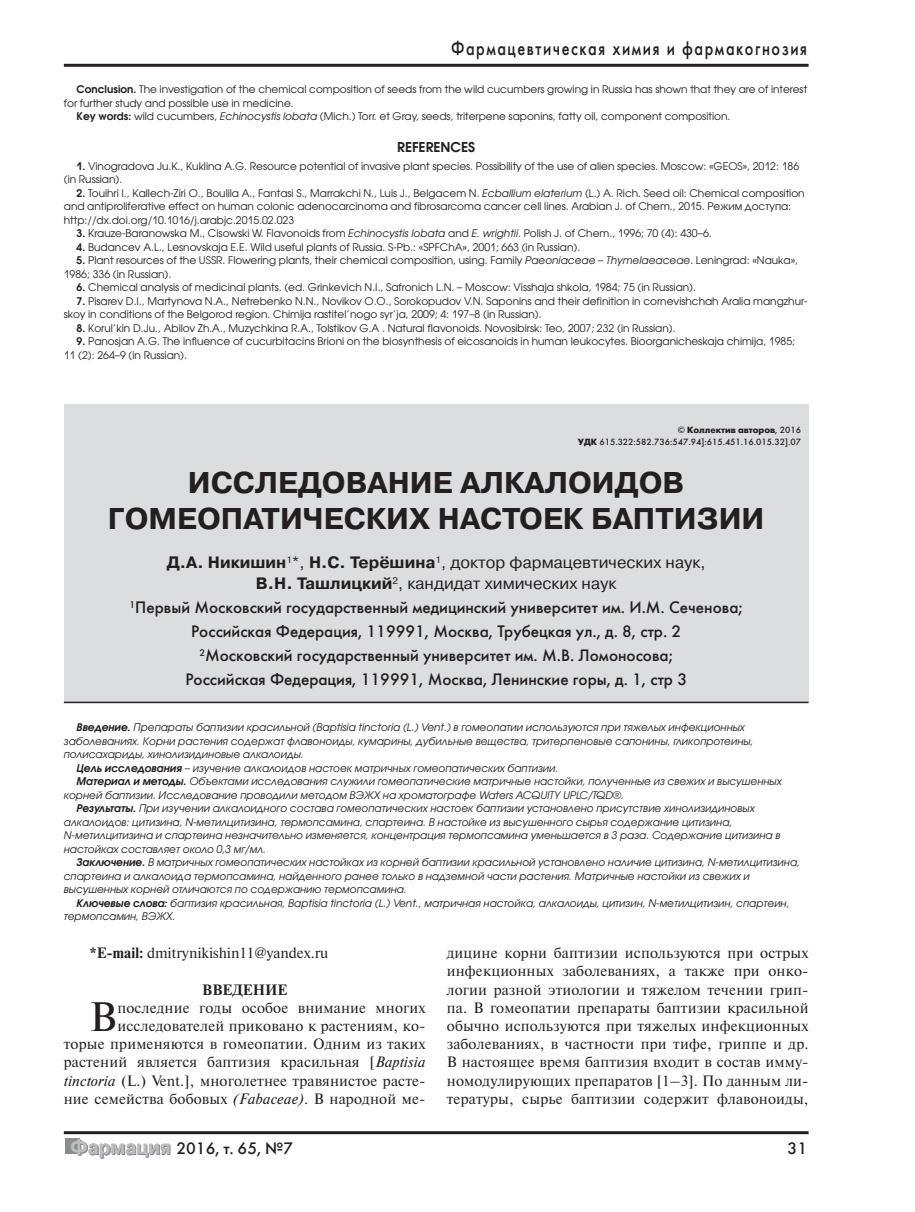
<style>
.page{position:relative;width:915px;height:1212px;background:#fff}
.page>*{position:absolute;margin:0;border:0;box-sizing:border-box;transform-origin:0 0}
.t1{font:41.1px "Newton C";color:#231f20}
.t2{font:700 30px/36px "Pragmatica C";color:#231f20;text-align:center}
.t3{font:700 20.25px "Pragmatica C";color:#8a8c8e;scale:.9 1}
.t4{font:19.5px "Futura Futuris C";letter-spacing:.1em;color:#231f20;scale:.8 1}
.t5{font:16.5px/24px "Futura Futuris C";color:#231f20;text-align:center}
.t6{font:16.5px/21px "Pragmatica C";color:#231f20;text-align:center}
.t7{font:15px/18.3px "Newton C";letter-spacing:.01em;color:#231f20;text-align:right}
.t8{font:700 15px "Newton C";color:#231f20}
.t9{font:600 13.5px "Avant Garde Gothic C";color:#231f20}
.t10{font:10.5px/13.5px "Avant Garde Gothic C";color:#231f20}
.t11{font:italic 10.5px "Avant Garde Gothic C";color:#231f20}
.t12{font:9px/12px "Futura Futuris C";color:#231f20;text-align:right}
.s1{font-weight:600}
.s2{font-style:italic}
.s3{font-weight:700}
</style>
<div class="page">
<hr style="left:64px;top:64px;width:744px;height:3px;background:#231f20">
<hr style="left:64px;top:1131px;width:744px;height:3px;background:#231f20">
<div style="left:65px;top:1138px;width:14px;height:16px;background:#8a8c8e"></div>
<div style="left:64px;top:404px;width:744px;height:298px;background:#dcddde"></div>
<hr style="left:64px;top:702px;width:744px;height:1px;background:#231f20">
<h3 class="t4" style="left:451px;top:41px;width:446px">Фармацевтическая химия и фармакогнозия</h3>
<p class="t10" style="left:77px;top:83px;width:732px"><span class="s1">Conclusion.</span> The investigation of the chemical composition of seeds from the wild cucumbers growing in Russia has shown that they are of interest</p>
<p class="t10" style="left:64px;top:97px;width:231px">for further study and possible use in medicine.</p>
<p class="t10" style="left:77px;top:110px;width:655px"><span class="s1">Key words:</span> wild cucumbers, <span class="s2">Echinocystis lobata</span> (Mich.) Torr. et Gray, seeds, triterpene saponins, fatty oil, component composition.</p>
<p class="t9" style="left:397px;top:141px;width:79px">REFERENCES</p>
<p class="t10" style="left:64px;top:160px;width:736px;text-indent:13px"><span class="s1">1.</span> Vinogradova Ju.K., Kuklina A.G. Resource potential of invasive plant species. Possibility of the use of alien species. Мoscow: «GEOS», 2012: 186 (in Russian).</p>
<p class="t10" style="left:64px;top:187px;width:742px;text-indent:13px"><span class="s1">2.</span> Touihri I., Kallech-Ziri O., Boulila A., Fantasi S., Marrakchi N., Luis J., Belgacem N. <span class="s2">Ecballium elaterium</span> (L.) A. Rich. Seed oil: Chemical composition and antiproliferative effect on human colonic adenocarcinoma and fibrosarcoma cancer cell lines. Arabian J. of Chem., 2015. Режим доступа: http://dx.doi.org/10.1016/j.arabjc.2015.02.023</p>
<p class="t10" style="left:77px;top:227px;width:636px"><span class="s1">3.</span> Krauze-Baranowska M., Cisowski W. Flavonoids from <span class="s2">Echinocystis lobata</span> and <span class="s2">E. wrightii</span>. Polish J. of Chem., 1996; 70 (4): 430–6.</p>
<p class="t10" style="left:77px;top:241px;width:505px"><span class="s1">4.</span> Budancev A.L., Lesnovskaja E.E. Wild useful plants of Russia. S-Pb.: «SPFChA», 2001; 663 (in Russian).</p>
<p class="t10" style="left:64px;top:254px;width:735px;text-indent:13px"><span class="s1">5.</span> Plant resources of the USSR. Flowering plants, their chemical composition, using. Family <span class="s2">Paeoniaceae – Thymelaeaceae</span>. Leningrad: «Nauka»,<br>1986; 336 (in Russian).</p>
<p class="t10" style="left:77px;top:281px;width:620px"><span class="s1">6.</span> Chemical analysis of medicinal plants. (ed. Grinkevich N.I., Safronich L.N. – Moscow: Visshaja shkola, 1984; 75 (in Russian).</p>
<p class="t10" style="left:64px;top:295px;width:745px;text-indent:13px"><span class="s1">7.</span> Pisarev D.I., Martynova N.A., Netrebenko N.N., Novikov O.O., Sorokopudov V.N. Saponins and their definition in cornevishchah Aralia mangzhur&shy;skoy in conditions of the Belgorod region. Chimija rastitel’nogo syr’ja, 2009; 4: 197–8 (in Russian).</p>
<p class="t10" style="left:77px;top:322px;width:600px"><span class="s1">8.</span> Korul’kin D.Ju., Abilov Zh.A., Muzychkina R.A., Tolstikov G.A . Natural flavonoids. Novosibirsk: Teo, 2007; 232 (in Russian).</p>
<p class="t10" style="left:64px;top:335px;width:732px;text-indent:13px"><span class="s1">9.</span> Panosjan A.G. The influence of cucurbitacins Brioni on the biosynthesis of eicosanoids in human leukocytes. Bioorganicheskaja chimija, 1985;<br>11 (2): 264–9 (in Russian).</p>
<p class="t12" style="left:577px;top:425px;width:225px">© <span class="s3">Коллектив авторов</span>, 2016<br><span class="s3">УДК</span> 615.322:582.736:547.94]:615.451.16.015.32].07</p>
<h2 class="t2" style="left:108px;top:467px;width:657px">ИССЛЕДОВАНИЕ АЛКАЛОИДОВ<br>ГОМЕОПАТИЧЕСКИХ НАСТОЕК БАПТИЗИИ</h2>
<h3 class="t6" style="left:167px;top:553px;width:540px"><span class="s3">Д.А. Никишин</span><sup>1</sup>*, <span class="s3">Н.С. Терёшина</span><sup>1</sup>, доктор фармацевтических наук,<br><span class="s3">В.Н. Ташлицкий</span><sup>2</sup>, кандидат химических наук</h3>
<p class="t5" style="left:130px;top:597px;width:614px"><sup>1</sup>Первый Московский государственный медицинский университет им. И.М. Сеченова; Российская Федерация, 119991, Москва, Трубецкая ул., д. 8, стр. 2<br><sup>2</sup>Московский государственный университет им. М.В. Ломоносова;<br>Российская Федерация, 119991, Москва, Ленинские горы, д. 1, стр 3</p>
<p class="t11" style="left:77px;top:722px;width:669px"><span class="s1">Введение.</span> Препараты баптизии красильной (Baptisia tinctoria (L.) Vent.) в гомеопатии используются при тяжелых инфекционных</p>
<p class="t11" style="left:64px;top:736px;width:691px">заболеваниях. Корни растения содержат флавоноиды, кумарины, дубильные вещества, тритерпеновые сапонины, гликопротеины,</p>
<p class="t11" style="left:64px;top:749px;width:241px">полисахариды, хинолизидиновые алкалоиды.</p>
<p class="t11" style="left:77px;top:763px;width:483px"><span class="s1">Цель исследования</span> – изучение алкалоидов настоек матричных гомеопатических баптизии.</p>
<p class="t11" style="left:77px;top:776px;width:706px"><span class="s1">Материал и методы.</span> Объектами исследования служили гомеопатические матричные настойки, полученные из свежих и высушенных</p>
<p class="t11" style="left:64px;top:790px;width:561px">корней баптизии. Исследование проводили методом ВЭЖХ на хроматографе Waters ACQUITY UPLC/TQD®.</p>
<p class="t11" style="left:77px;top:803px;width:679px"><span class="s1">Результаты.</span> При изучении алкалоидного состава гомеопатических настоек баптизии установлено присутствие хинолизидиновых</p>
<p class="t11" style="left:64px;top:817px;width:670px">алкалоидов: цитизина, N-метилцитизина, термопсамина, спартеина. В настойке из высушенного сырья содержание цитизина,</p>
<p class="t11" style="left:64px;top:830px;width:718px">N-метилцитизина и спартеина незначительно изменяется, концентрация термопсамина уменьшается в 3 раза. Содержание цитизина в</p>
<p class="t11" style="left:64px;top:844px;width:204px">настойках составляет около 0,3 мг/мл.</p>
<p class="t11" style="left:77px;top:857px;width:724px"><span class="s1">Заключение.</span> В матричных гомеопатических настойках из корней баптизии красильной установлено наличие цитизина, N-метилцитизина,</p>
<p class="t11" style="left:64px;top:871px;width:687px">спартеина и алкалоида термопсамина, найденного ранее только в надземной части растения. Матричные настойки из свежих и</p>
<p class="t11" style="left:64px;top:884px;width:344px">высушенных корней отличаются по содержанию термопсамина.</p>
<p class="t11" style="left:77px;top:898px;width:714px"><span class="s1">Ключевые слова:</span> баптизия красильная, Baptisia tinctoria (L.) Vent., матричная настойка, алкалоиды, цитизин, N-метилцитизин, спартеин,</p>
<p class="t11" style="left:64px;top:911px;width:113px">термопсамин, ВЭЖХ.</p>
<h3 class="t7" style="left:89px;top:945px;width:240px"><span class="s3">*E-mail:</span> dmitrynikishin11@yandex.ru</h3>
<h3 class="t8" style="left:202px;top:983px;width:86px">ВВЕДЕНИЕ</h3>
<h1 class="t1" style="left:89px;top:1002px;width:29px">В</h1>
<p class="t7" style="left:64px;top:1000px;width:363px">последние годы особое внимание многих исследователей приковано к растениям, ко-<br>торые применяются в гомеопатии. Одним из таких растений является баптизия красильная [<span class="s2">Baptisia tinctoria</span> (L.) Vent.], многолетнее травянистое расте&shy;ние семейства бобовых <span class="s2">(Fabaceae)</span>. В народной ме-</p>
<p class="t7" style="left:446px;top:945px;width:363px;text-align:justify">дицине корни баптизии используются при острых инфекционных заболеваниях, а также при онко&shy;логии разной этиологии и тяжелом течении грип&shy;па. В гомеопатии препараты баптизии красильной обычно используются при тяжелых инфекционных заболеваниях, в частности при тифе, гриппе и др.<br>В настоящее время баптизия входит в состав имму&shy;номодулирующих препаратов [1–3]. По данным ли&shy;тературы, сырье баптизии содержит флавоноиды,</p>
<h3 class="t3" style="left:71px;top:1140px;width:113px">Фармация</h3>
<h3 class="t5" style="left:176px;top:1138px;width:118px">2016, т. 65, №7</h3>
<h3 class="t5" style="left:787px;top:1138px;width:21px">31</h3>
</div>
